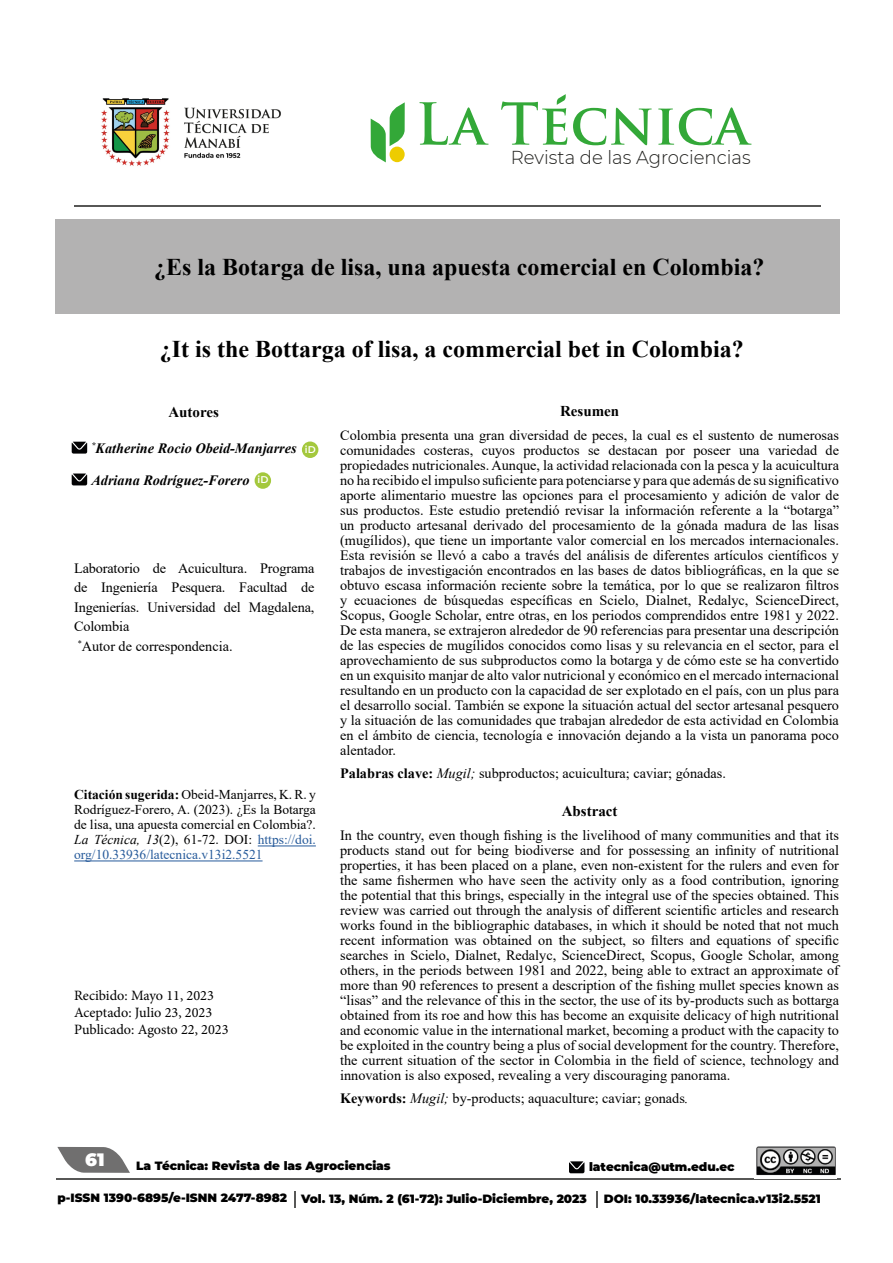
<style>
.page{position:relative;width:893px;height:1263px;background:#fff}
.page>*{position:absolute;margin:0;border:0;box-sizing:border-box;transform-origin:0 0}
.t1{font:700 24px "Times New Roman";color:#000}
.t2{font:300 18.75px "Montserrat";color:#1f1f1c}
.t3{font:900 18px "Montserrat";color:#fff}
.t4{font:700 15px "Times New Roman";color:#000}
.t5{font:14.25px/15px "Times New Roman";color:#000;text-align:justify}
.t6{font:14.25px/17.1px "Minion Pro";color:#000}
.t7{font:italic 700 14.25px "Times New Roman";color:#000}
.t8{font:13.5px/15px "Times New Roman";color:#000;text-align:justify}
.t9{font:900 12px "Montserrat";color:#000}
.t10{font:600 9.75px "Montserrat";color:#fff}
.s1{font-weight:700}
.s2{font-style:italic}
.s3{color:#275b9b}
</style>
<div class="page">
<hr style="left:75px;top:205px;width:746px;height:1px;background:#575756">
<div style="left:55px;top:219px;width:785px;height:95px;background:#b3b2b2"></div>
<hr style="left:56px;top:1179px;width:784px;height:1px;background:#575756">
<svg style="left:596px;top:1191px;width:1px;height:16px"></svg>
<svg style="left:294px;top:1191px;width:1px;height:16px"></svg>
<svg style="left:419px;top:102px;width:70px;height:43px"></svg>
<svg style="left:573px;top:108px;width:79px;height:37px"></svg>
<svg style="left:658px;top:107px;width:94px;height:38px"></svg>
<svg style="left:501px;top:94px;width:66px;height:51px"></svg>
<svg style="left:371px;top:102px;width:34px;height:60px"></svg>
<div style="left:390px;top:147px;width:15px;height:15px;background:#edcc00;border-radius:50%"></div>
<svg style="left:569px;top:1161px;width:15px;height:12px"></svg>
<svg style="left:57px;top:1147px;width:73px;height:26px"></svg>
<img style="left:101px;top:98px;width:180px;height:68px">
<hr style="left:258px;top:846px;width:58px;height:1px;background:#275b9b">
<hr style="left:74px;top:861px;width:189px;height:1px;background:#275b9b">
<svg style="left:72px;top:442px;width:15px;height:12px"></svg>
<svg style="left:72px;top:473px;width:15px;height:12px"></svg>
<div style="left:302px;top:441px;width:16px;height:17px;background:#a4c83d;border-radius:50%"></div>
<div style="left:255px;top:472px;width:16px;height:17px;background:#a4c83d;border-radius:50%"></div>
<img style="left:756px;top:1146px;width:80px;height:30px">
<h2 class="t2" style="left:511px;top:145px;width:241px">Revista de las Agrociencias</h2>
<h1 class="t1" style="left:154px;top:250px;width:612px">¿Es la Botarga de lisa, una apuesta comercial en Colombia?</h1>
<h1 class="t1" style="left:160px;top:332px;width:586px">¿It is the Bottarga of lisa, a commercial bet in Colombia?</h1>
<p class="t4" style="left:168px;top:401px;width:52px">Autores</p>
<p class="t7" style="left:91px;top:438px;width:207px"><sup>*</sup>Katherine Rocio Obeid-Manjarres</p>
<p class="t7" style="left:91px;top:470px;width:159px">Adriana Rodríguez-Forero</p>
<p class="t10" style="left:258px;top:473px;width:12px">iD</p>
<p class="t10" style="left:305px;top:442px;width:12px">iD</p>
<p class="t5" style="left:74px;top:558px;width:242px;line-height:19.5px;text-align:left">Laboratorio de Acuicultura. Programa de Ingeniería Pesquera. Facultad de<br>Ingenierías. Universidad del Magdalena,<br>Colombia<br><sup>*</sup>Autor de correspondencia.</p>
<p class="t8" style="left:74px;top:787px;width:243px"><span class="s1">Citación sugerida:</span> Obeid-Manjarres, K. R. y Rodríguez-Forero, A. (2023). ¿Es la Botarga de lisa, una apuesta comercial en Colombia?.<br><span class="s2">La Técnica, 13</span>(2), 61-72. DOI: <span class="s3">https://doi. org/10.33936/latecnica.v13i2.5521</span></p>
<p class="t6" style="left:74px;top:987px;width:156px">Recibido: Mayo 11, 2023<br>Aceptado: Julio 23, 2023<br>Publicado: Agosto 22, 2023</p>
<p class="t4" style="left:560px;top:400px;width:61px">Resumen</p>
<p class="t5" style="left:340px;top:427px;width:500px">Colombia presenta una gran diversidad de peces, la cual es el sustento de numerosas comunidades costeras, cuyos productos se destacan por poseer una variedad de propiedades nutricionales. Aunque, la actividad relacionada con la pesca y la acuicultura no ha recibido el impulso suficiente para potenciarse y para que además de su significativo aporte alimentario muestre las opciones para el procesamiento y adición de valor de sus productos. Este estudio pretendió revisar la información referente a la “botarga” un producto artesanal derivado del procesamiento de la gónada madura de las lisas (mugílidos), que tiene un importante valor comercial en los mercados internacionales.<br>Esta revisión se llevó a cabo a través del análisis de diferentes artículos científicos y trabajos de investigación encontrados en las bases de datos bibliográficas, en la que se obtuvo escasa información reciente sobre la temática, por lo que se realizaron filtros y ecuaciones de búsquedas específicas en Scielo, Dialnet, Redalyc, ScienceDirect, Scopus, Google Scholar, entre otras, en los periodos comprendidos entre 1981 y 2022.<br>De esta manera, se extrajeron alrededor de 90 referencias para presentar una descripción de las especies de mugílidos conocidos como lisas y su relevancia en el sector, para el aprovechamiento de sus subproductos como la botarga y de cómo este se ha convertido en un exquisito manjar de alto valor nutricional y económico en el mercado internacional resultando en un producto con la capacidad de ser explotado en el país, con un plus para el desarrollo social. También se expone la situación actual del sector artesanal pesquero y la situación de las comunidades que trabajan alrededor de esta actividad en Colombia en el ámbito de ciencia, tecnología e innovación dejando a la vista un panorama poco alentador.</p>
<p class="t5" style="left:340px;top:766px;width:387px"><span class="s1">Palabras clave:</span> <span class="s2">Mugil;</span> subproductos; acuicultura; caviar; gónadas.</p>
<p class="t4" style="left:562px;top:800px;width:57px">Abstract</p>
<p class="t5" style="left:340px;top:827px;width:500px">In the country, even though fishing is the livelihood of many communities and that its products stand out for being biodiverse and for possessing an infinity of nutritional properties, it has been placed on a plane, even non-existent for the rulers and even for the same fishermen who have seen the activity only as a food contribution, ignoring the potential that this brings, especially in the integral use of the species obtained. This review was carried out through the analysis of different scientific articles and research works found in the bibliographic databases, in which it should be noted that not much recent information was obtained on the subject, so filters and equations of specific searches in Scielo, Dialnet, Redalyc, ScienceDirect, Scopus, Google Scholar, among others, in the periods between 1981 and 2022, being able to extract an approximate of more than 90 references to present a description of the fishing mullet species known as “lisas” and the relevance of this in the sector, the use of its by-products such as bottarga obtained from its roe and how this has become an exquisite delicacy of high nutritional and economic value in the international market, becoming a product with the capacity to be exploited in the country being a plus of social development for the country. Therefore, the current situation of the sector in Colombia in the field of science, technology and innovation is also exposed, revealing a very discouraging panorama.</p>
<p class="t5" style="left:340px;top:1090px;width:350px"><span class="s1">Keywords:</span> <span class="s2">Mugil;</span> by-products; aquaculture; caviar; gonads<span class="s2">.</span></p>
<p class="t3" style="left:85px;top:1146px;width:21px">61</p>
<p class="t9" style="left:136px;top:1156px;width:256px">La Técnica: Revista de las Agrociencias</p>
<p class="t9" style="left:57px;top:1189px;width:231px">p-ISSN 1390-6895/e-ISNN 2477-8982</p>
<p class="t9" style="left:589px;top:1158px;width:147px">latecnica@utm.edu.ec</p>
<p class="t9" style="left:301px;top:1189px;width:287px">Vol. 13, Núm. 2 (61-72): Julio-Diciembre, 2023</p>
<p class="t9" style="left:604px;top:1189px;width:218px">DOI: 10.33936/latecnica.v13i2.5521</p>
</div>
